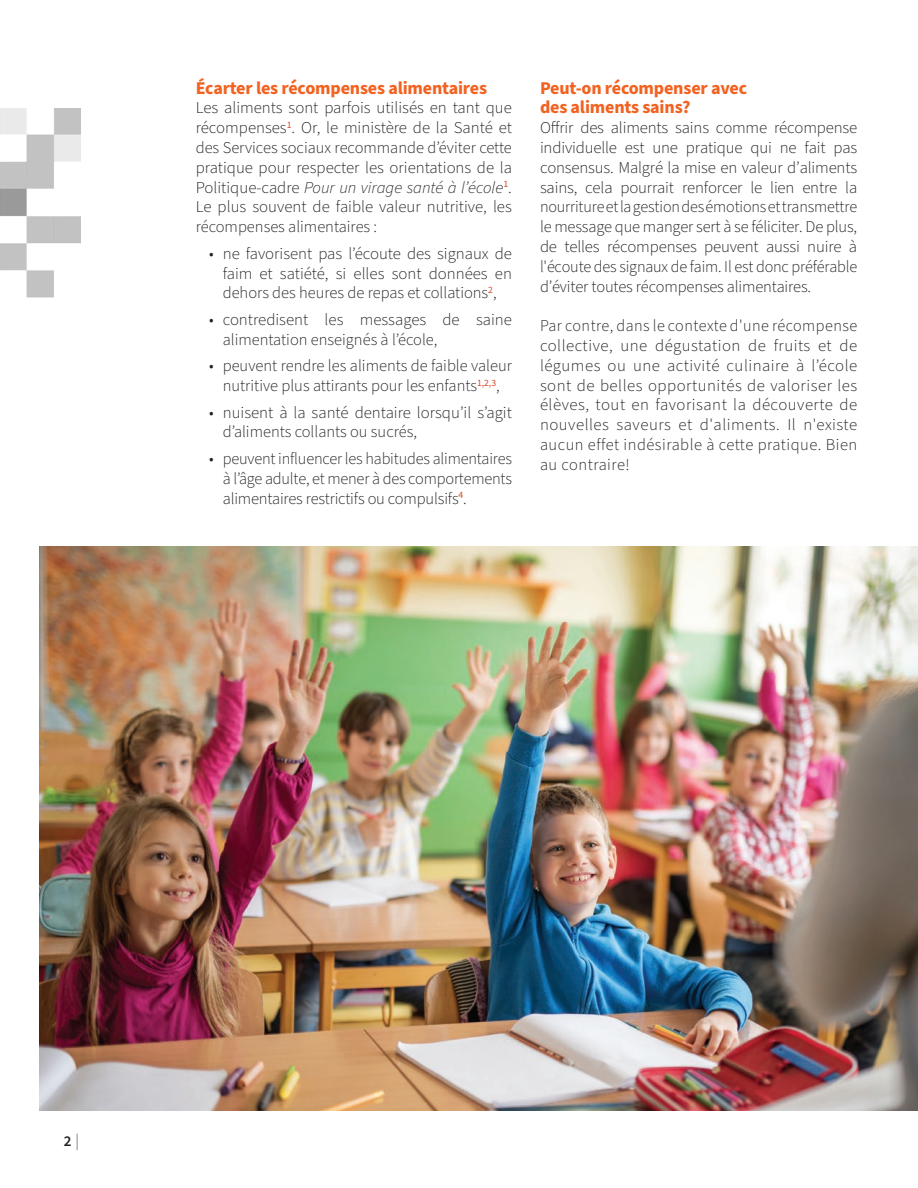
<style>
.page{position:relative;width:918px;height:1188px;background:#fff}
.page>*{position:absolute;margin:0;border:0;box-sizing:border-box;transform-origin:0 0}
.t1{font:700 18px/19.5px "Source Sans Pro";letter-spacing:-.01em;color:#f26221}
.t2{font:300 16.5px/19.8px "Source Sans Pro";color:#231f20;text-align:justify}
.t3{font:600 15px "Source Sans Pro";color:#231f20}
.s1{font-style:italic}
.s2{font-weight:200;font-size:16.5px}
</style>
<div class="page">
<img style="left:0;top:108px;width:81px;height:189px">
<img style="left:39px;top:546px;width:879px;height:564px">
<p class="t1" style="left:196px;top:78px;width:293px">Écarter les récompenses alimentaires</p>
<p class="t2" style="left:196px;top:99px;width:318px">Les aliments sont parfois utilisés en tant que récompenses<sup>1</sup>. Or, le ministère de la Santé et des Services sociaux recommande d’éviter cette pratique pour respecter les orientations de la Politique-cadre <span class="s1">Pour un virage santé à l’école</span><sup>1</sup>.<br>Le plus souvent de faible valeur nutritive, les récompenses alimentaires :</p>
<p class="t2" style="left:223px;top:244px;width:291px;text-indent:-14px">• ne favorisent pas l’écoute des signaux de faim et satiété, si elles sont données en dehors des heures de repas et collations<sup>2</sup>,</p>
<p class="t2" style="left:223px;top:310px;width:291px;text-indent:-14px">• contredisent les messages de saine alimentation enseignés à l’école,</p>
<p class="t2" style="left:209px;top:356px;width:304px;text-align:center">• peuvent rendre les aliments de faible valeur nutritive plus attirants pour les enfants<sup>1,2,3</sup>,</p>
<p class="t2" style="left:223px;top:403px;width:291px;text-indent:-14px">• nuisent à la santé dentaire lorsqu’il s’agit d’aliments collants ou sucrés,</p>
<p class="t2" style="left:223px;top:449px;width:291px;text-indent:-13px">• peuvent influencer les habitudes alimentaires à l’âge adulte, et mener à des comportements alimentaires restrictifs ou compulsifs<sup>4</sup>.</p>
<p class="t1" style="left:540px;top:78px;width:209px">Peut-on récompenser avec des aliments sains?</p>
<p class="t2" style="left:540px;top:118px;width:319px">Offrir des aliments sains comme récompense individuelle est une pratique qui ne fait pas consensus. Malgré la mise en valeur d’aliments sains, cela pourrait renforcer le lien entre la nourriture et la gestion des émotions et transmettre le message que manger sert à se féliciter. De plus, de telles récompenses peuvent aussi nuire à l'écoute des signaux de faim. Il est donc préférable d’éviter toutes récompenses alimentaires.</p>
<p class="t2" style="left:540px;top:316px;width:319px">Par contre, dans le contexte d'une récompense collective, une dégustation de fruits et de légumes ou une activité culinaire à l’école sont de belles opportunités de valoriser les élèves, tout en favorisant la découverte de nouvelles saveurs et d'aliments. Il n'existe aucun effet indésirable à cette pratique. Bien au contraire!</p>
<p class="t3" style="left:64px;top:1131px;width:17px">2 <span class="s2">|</span></p>
</div>
